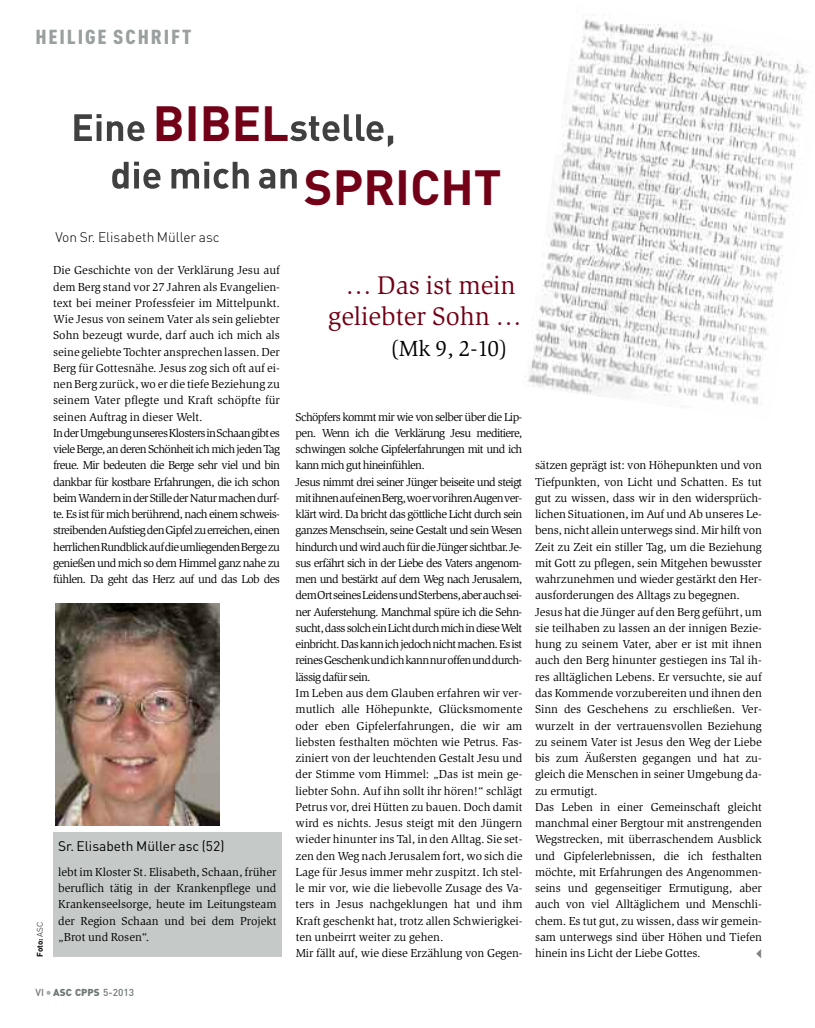
<style>
.page{position:relative;width:815px;height:1028px;background:#fff}
.page>*{position:absolute;margin:0;border:0;box-sizing:border-box;transform-origin:0 0}
.t1{font:700 48.75px "DIN Pro";color:#720016}
.t2{font:26.25px/31.2px "Slimbach Std";color:#720016;text-align:center}
.t3{font:22.5px "Slimbach Std";color:#000}
.t4{font:900 20px "DIN Cond";letter-spacing:.085em;color:#99a09f;scale:1.1 1}
.t5{font:13.75px "DIN Pro";color:#000}
.t6{font:300 13.75px "DIN Pro";color:#000}
.t7{font:11.88px/16.2px "Slimbach Std";letter-spacing:-.05em;color:#000}
.t8{font:11.88px/16.2px "Slimbach Std";letter-spacing:-.005em;color:#000}
.t9{font:500 10px "DIN Pro";color:#6e7775}
.t10{font:700 8.12px "DIN Pro";color:#000}
.s1{font-weight:300}
.s2{font-size:12.5px;color:#a8adac}
.s3{font-weight:900}
</style>
<div class="page">
<img style="left:524px;top:15px;width:285px;height:392px">
<svg style="left:74px;top:114px;width:70px;height:27px"></svg>
<svg style="left:290px;top:114px;width:103px;height:33px"></svg>
<svg style="left:112px;top:162px;width:185px;height:27px"></svg>
<div style="left:53px;top:832px;width:228px;height:124px;background:#c5c9c8"></div>
<img style="left:56px;top:603px;width:164px;height:222px">
<h3 class="t4" style="left:35px;top:24px;width:143px">HEILIGE SCHRIFT</h3>
<h1 class="t1" style="left:153px;top:95px;width:138px">BIBEL</h1>
<p class="t6" style="left:55px;top:229px;width:166px">Von Sr. Elisabeth Müller asc</p>
<p class="t7" style="left:53px;top:263px;width:228px">Die Geschichte von der Verklärung Jesu auf dem Berg stand vor 27 Jahren als Evangelien&shy;text bei meiner Professfeier im Mittelpunkt.<br>Wie Jesus von seinem Vater als sein geliebter Sohn bezeugt wurde, darf auch ich mich als seine geliebteTochter ansprechen lassen. Der Berg für Gottesnähe. Jesus zog sich oft auf ei&shy;nenBerg zurück,wo er die tiefeBeziehung zu seinem Vater pflegte und Kraft schöpfte für seinen Auftrag in dieser Welt.<br>InderUmgebungunseresKlostersinSchaangibtes viele Berge, an deren Schönheit ich mich jeden Tag freue. Mir bedeuten die Berge sehr viel und bin dankbar für kostbare Erfahrungen, die ich schon beimWanderninderStillederNaturmachendurf&shy;te. Es ist für mich berührend, nach einem schweis&shy;streibendenAufstiegdenGipfelzuerreichen,einen herrlichenRundblickaufdieumliegendenBergezu genießen und mich so dem Himmel ganz nahe zu fühlen. Da geht das Herz auf und das Lob des</p>
<p class="t10" style="left:35px;top:956px;width:36px;rotate:-90deg">Foto: <span class="s1">ASC</span></p>
<p class="t5" style="left:58px;top:837px;width:168px">Sr. Elisabeth Müller asc (52)</p>
<p class="t8" style="left:58px;top:864px;width:220px;text-align:justify">lebt im Kloster St. Elisabeth, Schaan, früher beruflich tätig in der Krankenpflege und Krankenseelsorge, heute im Leitungsteam der Region Schaan und bei dem Projekt „Brot und Rosen“.</p>
<h1 class="t1" style="left:304px;top:159px;width:199px">SPRICHT</h1>
<h2 class="t2" style="left:328px;top:271px;width:195px">… Das ist mein geliebter Sohn …</h2>
<h3 class="t3" style="left:390px;top:340px;width:119px">(Mk 9, 2-10)</h3>
<p class="t7" style="left:296px;top:409px;width:228px">Schöpfers kommt mir wie von selber über die Lip&shy;pen. Wenn ich die Verklärung Jesu meditiere, schwingen solche Gipfelerfahrungen mit und ich kann mich gut hineinfühlen.<br>Jesus nimmt drei seiner Jünger beiseite und steigt mitihnenaufeinenBerg,woervorihrenAugenver&shy;klärt wird. Da bricht das göttliche Licht durch sein ganzes Menschsein, seine Gestalt und sein Wesen hindurchundwirdauchfürdieJüngersichtbar.Je&shy;sus erfährt sich in der Liebe des Vaters angenom&shy;men und bestärkt auf dem Weg nach Jerusalem, demOrtseinesLeidensundSterbens,aberauchsei&shy;ner Auferstehung. Manchmal spüre ich die Sehn&shy;sucht,dasssolcheinLichtdurchmichindieseWelt einbricht.Daskannichjedochnichtmachen.Esist reinesGeschenkundichkannnuroffenunddurch&shy;lässig dafür sein.<br>Im Leben aus dem Glauben erfahren wir ver&shy;mutlich alle Höhepunkte, Glücksmomente oder eben Gipfelerfahrungen, die wir am liebsten festhalten möchten wie Petrus. Fas&shy;ziniert von der leuchtenden Gestalt Jesu und der Stimme vom Himmel: „Das ist mein ge&shy;liebter Sohn. Auf ihn sollt ihr hören!“ schlägt Petrus vor, drei Hütten zu bauen. Doch damit wird es nichts. Jesus steigt mit den Jüngern wieder hinunter ins Tal, in den Alltag. Sie set&shy;zen den Weg nach Jerusalem fort, wo sich die Lage für Jesus immer mehr zuspitzt. Ich stel&shy;le mir vor, wie die liebevolle Zusage des Va&shy;ters in Jesus nachgeklungen hat und ihm Kraft geschenkt hat, trotz allen Schwierigkei&shy;ten unbeirrt weiter zu gehen.<br>Mir fällt auf, wie diese Erzählung von Gegen-</p>
<p class="t9" style="left:35px;top:987px;width:100px">VI<span class="s2">•</span><span class="s3">ASC CPPS</span> 5-2013</p>
<p class="t8" style="left:535px;top:458px;width:228px">sätzen geprägt ist: von Höhepunkten und von Tiefpunkten, von Licht und Schatten. Es tut gut zu wissen, dass wir in den widersprüch&shy;lichen Situationen, im Auf und Ab unseres Le&shy;bens, nicht allein unterwegs sind.Mir hilft von Zeit zu Zeit ein stiller Tag, um die Beziehung mit Gott zu pflegen, sein Mitgehen bewusster wahrzunehmen und wieder gestärkt den Her&shy;ausforderungen des Alltags zu begegnen.<br>Jesus hat die Jünger auf den Berg geführt, um sie teilhaben zu lassen an der innigen Bezie&shy;hung zu seinem Vater, aber er ist mit ihnen auch den Berg hinunter gestiegen ins Tal ih&shy;res alltäglichen Lebens. Er versuchte, sie auf das Kommende vorzubereiten und ihnen den Sinn des Geschehens zu erschließen. Ver&shy;wurzelt in der vertrauensvollen Beziehung zu seinem Vater ist Jesus den Weg der Liebe bis zum Äußersten gegangen und hat zu&shy;gleich die Menschen in seiner Umgebung da&shy;zu ermutigt.<br>Das Leben in einer Gemeinschaft gleicht manchmal einer Bergtour mit anstrengenden Wegstrecken, mit überraschendem Ausblick und Gipfelerlebnissen, die ich festhalten möchte, mit Erfahrungen des Angenommen&shy;seins und gegenseitiger Ermutigung, aber auch von viel Alltäglichem und Menschli&shy;chem. Es tut gut, zu wissen, dass wir gemein&shy;sam unterwegs sind über Höhen und Tiefen</p>
<p class="t8" style="left:535px;top:945px;width:167px">hinein ins Licht der Liebe Gottes.</p>
</div>
